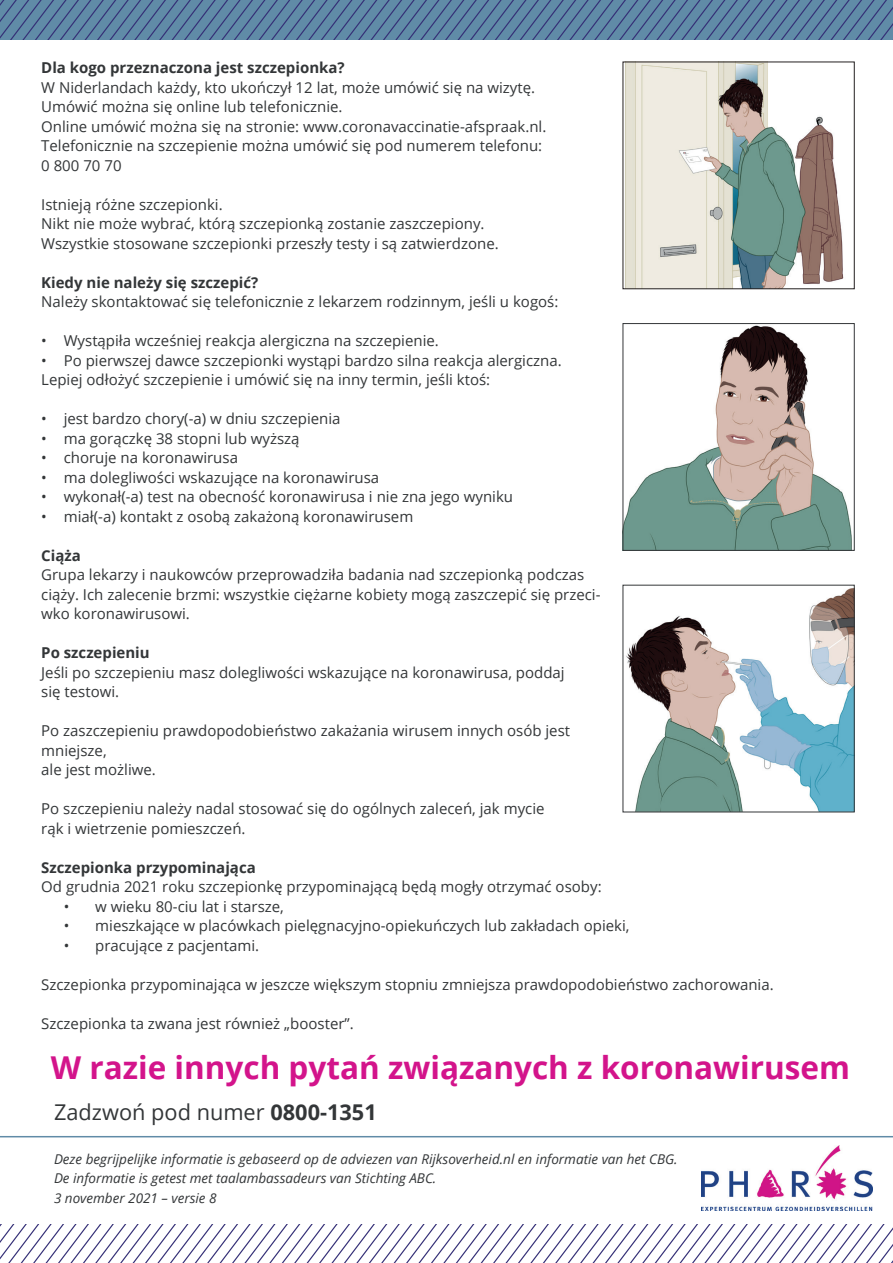
<style>
.page{position:relative;width:893px;height:1263px;background:#fff}
.page>*{position:absolute;margin:0;border:0;box-sizing:border-box;transform-origin:0 0}
.t1{font:700 31.5px "Open Sans";color:#d3148b}
.t2{font:21.75px "Open Sans";color:#333638}
.t3{font:15px/19.5px "Open Sans";color:#333638}
.t4{font:700 15px "Open Sans";color:#333638}
.t5{font:italic 13.5px/19.5px "Open Sans";color:#333638}
.s1{font-weight:700}
</style>
<div class="page">
<svg style="left:0;top:1225px;width:893px;height:38px"></svg>
<hr style="left:0;top:1136px;width:893px;height:1px;background:#608ba7">
<svg style="left:0;top:0;width:893px;height:40px;background:#5a7fa1"></svg>
<img style="left:625px;top:64px;width:219px;height:223px">
<div style="left:623px;top:62px;width:232px;height:227px;border:1px solid #231f20"></div>
<img style="left:625px;top:325px;width:227px;height:224px">
<div style="left:623px;top:323px;width:232px;height:228px;border:1px solid #333638"></div>
<img style="left:626px;top:588px;width:227px;height:222px">
<div style="left:623px;top:585px;width:232px;height:227px;border:1px solid #333638"></div>
<img style="left:701px;top:1146px;width:171px;height:64px">
<p class="t4" style="left:41px;top:57px;width:305px">Dla kogo przeznaczona jest szczepionka?</p>
<p class="t3" style="left:41px;top:77px;width:507px">W Niderlandach każdy, kto ukończył 12 lat, może umówić się na wizytę.<br>Umówić można się online lub telefonicznie.<br>Online umówić można się na stronie: www.coronavaccinatie-afspraak.nl.<br>Telefonicznie na szczepienie można umówić się pod numerem telefonu:<br>0 800 70 70</p>
<p class="t3" style="left:41px;top:194px;width:459px">Istnieją różne szczepionki.<br>Nikt nie może wybrać, którą szczepionką zostanie zaszczepiony.<br>Wszystkie stosowane szczepionki przeszły testy i są zatwierdzone.</p>
<p class="t4" style="left:41px;top:272px;width:219px">Kiedy nie należy się szczepić?</p>
<p class="t3" style="left:41px;top:292px;width:519px">Należy skontaktować się telefonicznie z lekarzem rodzinnym, jeśli u kogoś:</p>
<p class="t3" style="left:41px;top:331px;width:399px">• Wystąpiła wcześniej reakcja alergiczna na szczepienie.</p>
<p class="t3" style="left:41px;top:350px;width:522px">• Po pierwszej dawce szczepionki wystąpi bardzo silna reakcja alergiczna.<br>Lepiej odłożyć szczepienie i umówić się na inny termin, jeśli ktoś:</p>
<p class="t3" style="left:41px;top:409px;width:301px">• jest bardzo chory(-a) w dniu szczepienia</p>
<p class="t3" style="left:41px;top:428px;width:260px">• ma gorączkę 38 stopni lub wyższą</p>
<p class="t3" style="left:41px;top:448px;width:198px">• choruje na koronawirusa</p>
<p class="t3" style="left:41px;top:467px;width:339px">• ma dolegliwości wskazujące na koronawirusa</p>
<p class="t3" style="left:41px;top:487px;width:473px">• wykonał(-a) test na obecność koronawirusa i nie zna jego wyniku</p>
<p class="t3" style="left:41px;top:506px;width:374px">• miał(-a) kontakt z osobą zakażoną koronawirusem</p>
<p class="t4" style="left:41px;top:545px;width:41px">Ciąża</p>
<p class="t3" style="left:41px;top:565px;width:561px">Grupa lekarzy i naukowców przeprowadziła badania nad szczepionką podczas ciąży. Ich zalecenie brzmi: wszystkie ciężarne kobiety mogą zaszczepić się przeci&shy;wko koronawirusowi.</p>
<p class="t4" style="left:41px;top:642px;width:110px">Po szczepieniu</p>
<p class="t3" style="left:41px;top:662px;width:525px">Jeśli po szczepieniu masz dolegliwości wskazujące na koronawirusa, poddaj się testowi.</p>
<p class="t3" style="left:41px;top:721px;width:530px">Po zaszczepieniu prawdopodobieństwo zakażania wirusem innych osób jest mniejsze,<br>ale jest możliwe.</p>
<p class="t3" style="left:41px;top:799px;width:505px">Po szczepieniu należy nadal stosować się do ogólnych zaleceń, jak mycie rąk i wietrzenie pomieszczeń.</p>
<p class="t4" style="left:41px;top:857px;width:216px">Szczepionka przypominająca</p>
<p class="t3" style="left:41px;top:877px;width:562px">Od grudnia 2021 roku szczepionkę przypominającą będą mogły otrzymać osoby:</p>
<p class="t3" style="left:64px;top:896px;width:222px">• w wieku 80-ciu lat i starsze,</p>
<p class="t3" style="left:64px;top:916px;width:567px">• mieszkające w placówkach pielęgnacyjno-opiekuńczych lub zakładach opieki,</p>
<p class="t3" style="left:64px;top:935px;width:197px">• pracujące z pacjentami.</p>
<p class="t3" style="left:41px;top:974px;width:734px">Szczepionka przypominająca w jeszcze większym stopniu zmniejsza prawdopodobieństwo zachorowania.</p>
<p class="t3" style="left:41px;top:1013px;width:314px">Szczepionka ta zwana jest również „booster”.</p>
<h1 class="t1" style="left:51px;top:1045px;width:801px">W razie innych pytań związanych z koronawirusem</h1>
<h2 class="t2" style="left:54px;top:1097px;width:324px">Zadzwoń pod numer <span class="s1">0800-1351</span></h2>
<p class="t5" style="left:54px;top:1149px;width:625px">Deze begrijpelijke informatie is gebaseerd op de adviezen van Rijksoverheid.nl en informatie van het CBG.<br>De informatie is getest met taalambassadeurs van Stichting ABC.<br>3 november 2021 – versie 8</p>
</div>
